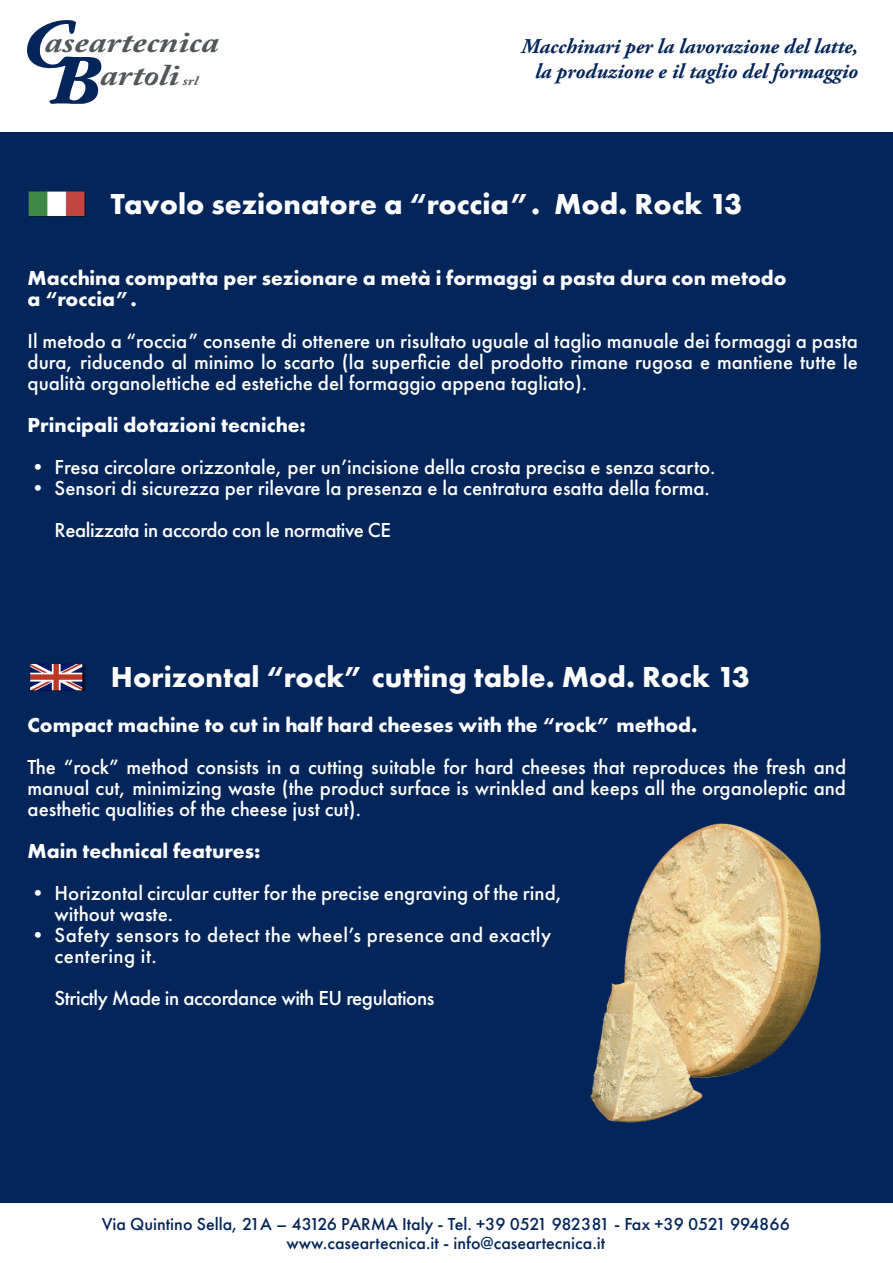
<style>
.page{position:relative;width:893px;height:1263px;background:#fff}
.page>*{position:absolute;margin:0;border:0;box-sizing:border-box;transform-origin:0 0}
.t1{font:700 30px "Futura PT";color:#fff}
.t2{font:italic 700 29.7px "Adobe Caslon Pro";color:#515659;scale:1.23 1}
.t3{font:500 21px/21px "Futura PT";color:#fff;text-align:justify}
.t4{font:700 21px "Futura PT";color:#fff}
.t5{font:italic 700 21px "Adobe Garamond Pro";color:#03255a}
.t6{font:500 21px/21px "Futura PT";letter-spacing:.02em;color:#fff}
.t7{font:500 21px "Futura PT";letter-spacing:-.02em;color:#fff}
.t8{font:500 18px "Futura PT";color:#03255a}
.t9{font:italic 700 12.75px "Adobe Caslon Pro";color:#515659;scale:1.23 1}
</style>
<div class="page">
<div style="left:0;top:132px;width:893px;height:1071px;background:#03255a"></div>
<img style="left:30px;top:663px;width:56px;height:27px">
<img style="left:28px;top:191px;width:58px;height:26px">
<img style="left:590px;top:823px;width:231px;height:300px">
<svg style="left:27px;top:20px;width:75px;height:84px"></svg>
<p class="t2" style="left:45px;top:24px;width:143px">aseartecnica</p>
<p class="t5" style="left:521px;top:34px;width:338px">Macchinari per la lavorazione del latte,</p>
<p class="t2" style="left:100px;top:58px;width:66px">artoli</p>
<p class="t5" style="left:535px;top:59px;width:324px">la produzione e il taglio del formaggio</p>
<p class="t9" style="left:183px;top:73px;width:14px">srl</p>
<p class="t1" style="left:111px;top:185px;width:633px">Tavolo sezionatore a “roccia”. Mod. Rock 13</p>
<p class="t4" style="left:28px;top:264px;width:761px">Macchina compatta per sezionare a metà i formaggi a pasta dura con metodo</p>
<p class="t4" style="left:28px;top:285px;width:111px">a “roccia”.</p>
<p class="t3" style="left:28px;top:330px;width:832px">Il metodo a “roccia” consente di ottenere un risultato uguale al taglio manuale dei formaggi a pasta dura, riducendo al minimo lo scarto (la superficie del prodotto rimane rugosa e mantiene tutte le qualità organolettiche ed estetiche del formaggio appena tagliato).</p>
<p class="t4" style="left:28px;top:411px;width:280px">Principali dotazioni tecniche:</p>
<p class="t3" style="left:28px;top:456px;width:689px">• Fresa circolare orizzontale, per un’incisione della crosta precisa e senza scarto.</p>
<p class="t3" style="left:55px;top:467px;width:657px;line-height:42px;text-indent:-27px">• Sensori di sicurezza per rilevare la presenza e la centratura esatta della forma.<br>Realizzata in accordo con le normative CE</p>
<p class="t1" style="left:111px;top:658px;width:640px">Horizontal “rock” cutting table. Mod. Rock 13</p>
<p class="t4" style="left:28px;top:711px;width:671px">Compact machine to cut in half hard cheeses with the “rock” method.</p>
<p class="t3" style="left:28px;top:756px;width:820px">The “rock” method consists in a cutting suitable for hard cheeses that reproduces the fresh and manual cut, minimizing waste (the product surface is wrinkled and keeps all the organoleptic and aesthetic qualities of the cheese just cut).</p>
<p class="t4" style="left:28px;top:837px;width:234px">Main technical features:</p>
<p class="t3" style="left:55px;top:882px;width:509px;text-indent:-27px">• Horizontal circular cutter for the precise engraving of the rind, without waste.</p>
<p class="t6" style="left:55px;top:924px;width:498px;text-indent:-27px">• Safety sensors to detect the wheel’s presence and exactly centering it.</p>
<p class="t7" style="left:55px;top:985px;width:381px">Strictly Made in accordance with EU regulations</p>
<p class="t8" style="left:102px;top:1213px;width:690px">Via Quintino Sella, 21A – 43126 PARMA Italy - Tel. +39 0521 982381 - Fax +39 0521 994866</p>
<p class="t8" style="left:286px;top:1232px;width:320px">www.caseartecnica.it - info@caseartecnica.it</p>
</div>
